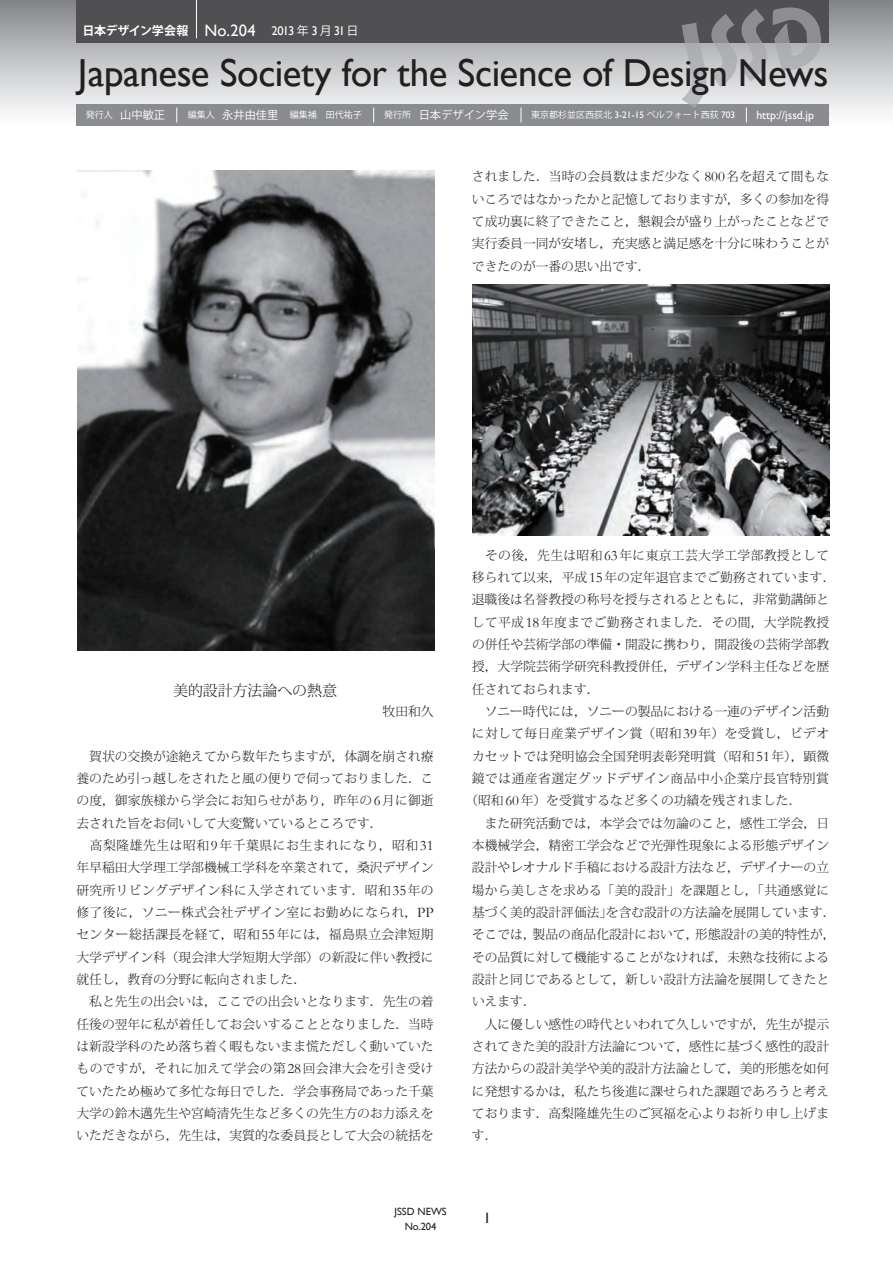
<style>
.page{position:relative;width:893px;height:1263px;background:#fff}
.page>*{position:absolute;margin:0;border:0;box-sizing:border-box;transform-origin:0 0}
.t1{font:39px "Gill Sans";letter-spacing:-.015em;color:#231f20}
.t2{font:15px "Gill Sans";color:#231f20}
.t3{font:300 14.85px "Koz Min Pro";color:#231f20}
.t4{font:300 12.75px/22.4px "Koz Min Pro";color:#231f20}
.t5{font:300 12.75px "Koz Min Pro";letter-spacing:.03em;color:#231f20}
.t6{font:300 12.75px "Koz Min Pro";letter-spacing:.02em;color:#231f20}
.t7{font:300 12.75px "Koz Min Pro";letter-spacing:.04em;color:#231f20}
.t8{font:700 12px "Koz Go Pro";letter-spacing:-.025em;color:#fff}
.t9{font:11.85px "Gill Sans";color:#fff}
.t10{font:10.5px/14.9px "Gill Sans";color:#231f20;text-align:center}
.t11{font:9px "Koz Go Pro";color:#fff}
.s1{font-family:"Gill Sans";font-weight:400;font-size:16.5px}
.s2{font-family:"Gill Sans";font-weight:400;font-size:12.6px}
.s3{font-weight:400}
.s4{font-size:11.25px}
.s5{font-family:"Gill Sans";font-size:9.45px}
.s6{font-family:"Garamond";font-weight:400;font-size:14.7px}
</style>
<div class="page">
<div style="left:0;top:0;width:893px;height:128px;background:linear-gradient(to bottom,#84868a,#fff)"></div>
<div style="left:77px;top:104px;width:752px;height:21px;background:#8a8c8f"></div>
<div style="left:77px;top:0;width:752px;height:43px;background:#505052"></div>
<svg style="left:177px;top:108px;width:1px;height:14px"></svg>
<svg style="left:373px;top:108px;width:1px;height:14px"></svg>
<hr style="left:196px;top:0;width:1px;height:38px;background:#fff">
<svg style="left:682px;top:7px;width:139px;height:115px"></svg>
<svg style="left:521px;top:108px;width:1px;height:14px"></svg>
<img style="left:472px;top:285px;width:357px;height:251px">
<img style="left:78px;top:170px;width:356px;height:481px">
<p class="t8" style="left:83px;top:23px;width:277px">日本デザイン学会報 <span class="s1">No.204</span> <span class="s2">2013</span> <span class="s3">年</span> <span class="s2">3</span> <span class="s3">月</span> <span class="s2">31</span><span class="s3">日</span></p>
<h1 class="t1" style="left:78px;top:50px;width:752px">Japanese Society for the Science of Design News</h1>
<p class="t11" style="left:86px;top:109px;width:651px">発行人 <span class="s4">山中敏正　　</span>編集人 <span class="s4">永井由佳里　</span>編集補　田代祐子<span class="s4">　　</span>発行所 <span class="s4">日本デザイン学会　　</span>東京都杉並区西荻北 <span class="s5">3-21-15</span> ベルフォート西荻 <span class="s5">703</span></p>
<p class="t9" style="left:756px;top:108px;width:59px">http://jssd.jp</p>
<p class="t4" style="left:472px;top:165px;width:359px;text-align:justify">されました．当時の会員数はまだ少なく<span class="s6">800</span>名を超えて間もないころではなかったかと記憶しておりますが，多くの参加を得て成功裏に終了できたこと，懇親会が盛り上がったことなどで実行委員一同が安堵し，充実感と満足感を十分に味わうことができたのが一番の思い出です．</p>
<p class="t3" style="left:173px;top:680px;width:165px">美的設計方法論への熱意</p>
<p class="t4" style="left:383px;top:700px;width:53px">牧田和久</p>
<p class="t4" style="left:76px;top:744px;width:359px">　賀状の交換が途絶えてから数年たちますが，体調を崩され療養のため引っ越しをされたと風の便りで伺っておりました．この度，御家族様から学会にお知らせがあり，昨年の<span class="s6">6</span>月に御逝去された旨をお伺いして大変驚いているところです．<br>　高梨隆雄先生は昭和<span class="s6">9</span>年千葉県にお生まれになり，昭和<span class="s6">31</span>年早稲田大学理工学部機械工学科を卒業されて，桑沢デザイン研究所リビングデザイン科に入学されています．昭和<span class="s6">35</span>年の修了後に，ソニー株式会社デザイン室にお勤めになられ，<span class="s6">PP</span>センター総括課長を経て，昭和<span class="s6">55</span>年には，福島県立会津短期大学デザイン科（現会津大学短期大学部）の新設に伴い教授に就任し，教育の分野に転向されました．<br>　私と先生の出会いは，ここでの出会いとなります．先生の着任後の翌年に私が着任してお会いすることとなりました．当時は新設学科のため落ち着く暇もないまま慌ただしく動いていたものですが，それに加えて学会の第<span class="s6">28</span>回会津大会を引き受けていたため極めて多忙な毎日でした．学会事務局であった千葉大学の鈴木邁先生や宮崎清先生など多くの先生方のお力添えをいただきながら，先生は，実質的な委員長として大会の統括を</p>
<p class="t5" style="left:472px;top:546px;width:359px">　その後，先生は昭和<span class="s6">63</span>年に東京工芸大学工学部教授として</p>
<p class="t4" style="left:472px;top:566px;width:365px">移られて以来，平成<span class="s6">15</span>年の定年退官までご勤務されています．</p>
<p class="t4" style="left:472px;top:588px;width:359px">退職後は名誉教授の称号を授与されるとともに，非常勤講師と</p>
<p class="t5" style="left:472px;top:613px;width:359px">して平成<span class="s6">18</span>年度までご勤務されました．その間，大学院教授</p>
<p class="t4" style="left:472px;top:633px;width:359px">の併任や芸術学部の準備・開設に携わり，開設後の芸術学部教</p>
<p class="t4" style="left:472px;top:655px;width:359px">授，大学院芸術学研究科教授併任，デザイン学科主任などを歴</p>
<p class="t4" style="left:472px;top:677px;width:129px">任されておられます．</p>
<p class="t4" style="left:472px;top:700px;width:359px">　ソニー時代には，ソニーの製品における一連のデザイン活動</p>
<p class="t5" style="left:472px;top:725px;width:359px">に対して毎日産業デザイン賞（昭和<span class="s6">39</span>年）を受賞し，ビデオ</p>
<p class="t4" style="left:472px;top:744px;width:359px">カセットでは発明協会全国発明表彰発明賞（昭和<span class="s6">51</span>年），顕微</p>
<p class="t7" style="left:472px;top:769px;width:359px">鏡では通産省選定グッドデザイン商品中小企業庁長官特別賞</p>
<p class="t4" style="left:465px;top:789px;width:338px">（昭和<span class="s6">60</span>年）を受賞するなど多くの功績を残されました．</p>
<p class="t4" style="left:472px;top:811px;width:359px">　また研究活動では，本学会では勿論のこと，感性工学会，日</p>
<p class="t4" style="left:472px;top:834px;width:359px">本機械学会，精密工学会などで光弾性現象による形態デザイン</p>
<p class="t4" style="left:472px;top:856px;width:359px">設計やレオナルド手稿における設計方法など，デザイナーの立</p>
<p class="t6" style="left:472px;top:881px;width:359px">場から美しさを求める「美的設計」を課題とし，「共通感覚に</p>
<p class="t4" style="left:472px;top:901px;width:365px">基づく美的設計評価法」を含む設計の方法論を展開しています．</p>
<p class="t4" style="left:472px;top:923px;width:365px">そこでは，製品の商品化設計において，形態設計の美的特性が，</p>
<p class="t4" style="left:472px;top:945px;width:359px">その品質に対して機能することがなければ，未熟な技術による</p>
<p class="t4" style="left:472px;top:968px;width:359px">設計と同じであるとして，新しい設計方法論を展開してきたと</p>
<p class="t4" style="left:472px;top:990px;width:65px">いえます．</p>
<p class="t4" style="left:472px;top:1012px;width:359px">　人に優しい感性の時代といわれて久しいですが，先生が提示</p>
<p class="t4" style="left:472px;top:1035px;width:359px">されてきた美的設計方法論について，感性に基づく感性的設計</p>
<p class="t4" style="left:472px;top:1057px;width:359px">方法からの設計美学や美的設計方法論として，美的形態を如何</p>
<p class="t4" style="left:472px;top:1079px;width:359px">に発想するかは，私たち後進に課せられた課題であろうと考え</p>
<p class="t4" style="left:472px;top:1102px;width:359px">ております．高梨隆雄先生のご冥福を心よりお祈り申し上げま</p>
<p class="t4" style="left:472px;top:1124px;width:27px">す．</p>
<p class="t10" style="left:394px;top:1204px;width:54px">JSSD NEWS<br>No.204</p>
<p class="t2" style="left:483px;top:1209px;width:9px">1</p>
</div>
